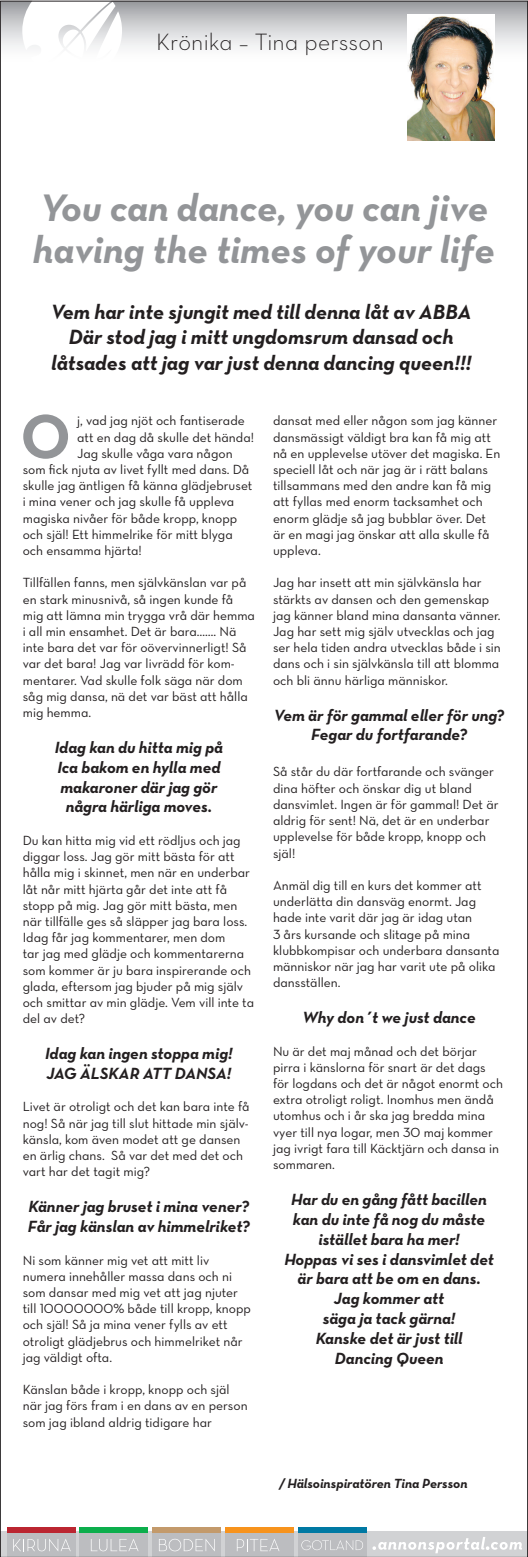
<style>
.page{position:relative;width:528px;height:1557px;background:#fff}
.page>*{position:absolute;margin:0;border:0;box-sizing:border-box;transform-origin:0 0}
.t1{font:63.6px "Neutra Text Bold Alt";color:#939598}
.t2{font:39px/42px "Neutra Text Bold Italic Alt";color:#939598}
.t3{font:24px "Neutra Text Light Alt";letter-spacing:.01em;color:#231f20}
.t4{font:21px/25.5px "Neutra Text Bold Italic Alt";color:#231f20;text-align:center}
.t5{font:16.5px/19.8px "Neutra Text Bold Italic Alt";color:#231f20;text-align:center}
.t6{font:13.5px/16.2px "Neutra Text Book Alt";color:#231f20}
.t7{font:13.5px "Neutra Text Bold Italic Alt";color:#231f20}
</style>
<div class="page">
<svg style="left:2px;top:3px;width:523px;height:45px"></svg>
<div style="left:0;top:1531px;width:527px;height:25px;background:#d1d2d4"></div>
<div style="left:7px;top:1531px;width:68px;height:25px;background:#bcbdc0"></div>
<div style="left:7px;top:1527px;width:68px;height:5px;background:#bb2631"></div>
<div style="left:79px;top:1531px;width:69px;height:25px;background:#bcbdc0"></div>
<div style="left:79px;top:1527px;width:69px;height:5px;background:#0cae4c"></div>
<div style="left:152px;top:1531px;width:68px;height:25px;background:#bcbdc0"></div>
<div style="left:152px;top:1527px;width:68px;height:5px;background:#c39a6b"></div>
<div style="left:225px;top:1531px;width:68px;height:25px;background:#bcbdc0"></div>
<div style="left:225px;top:1527px;width:68px;height:5px;background:#f7931d"></div>
<div style="left:298px;top:1531px;width:68px;height:25px;background:#bcbdc0"></div>
<div style="left:298px;top:1527px;width:68px;height:5px;background:#0079a3"></div>
<svg style="left:372px;top:1537px;width:149px;height:16px"></svg>
<svg style="left:13px;top:1539px;width:58px;height:12px"></svg>
<svg style="left:91px;top:1539px;width:47px;height:12px"></svg>
<svg style="left:159px;top:1538px;width:55px;height:13px"></svg>
<svg style="left:237px;top:1539px;width:42px;height:11px"></svg>
<svg style="left:301px;top:1540px;width:62px;height:9px"></svg>
<img style="left:406px;top:14px;width:88px;height:126px">
<h3 class="t3" style="left:156px;top:27px;width:229px">Krönika – Tina persson</h3>
<h2 class="t2" style="left:33px;top:186px;width:463px">You can dance, you can jive having the times of your life</h2>
<h3 class="t4" style="left:51px;top:298px;width:422px">Vem har inte sjungit med till denna låt av ABBA<br>Där stod jag i mitt ungdomsrum dansad och låtsades att jag var just denna dancing queen!!!</h3>
<h1 class="t1" style="left:20px;top:397px;width:52px">O</h1>
<p class="t6" style="left:77px;top:412px;width:169px">j, vad jag njöt och fantiserade</p>
<p class="t6" style="left:77px;top:428px;width:178px">att en dag då skulle det hända!</p>
<p class="t6" style="left:77px;top:445px;width:157px">Jag skulle våga vara någon</p>
<p class="t6" style="left:23px;top:461px;width:228px">som fick njuta av livet fyllt med dans. Då</p>
<p class="t6" style="left:23px;top:477px;width:231px">skulle jag äntligen få känna glädjebruset</p>
<p class="t6" style="left:23px;top:493px;width:213px">i mina vener och jag skulle få uppleva</p>
<p class="t6" style="left:23px;top:509px;width:216px">magiska nivåer för både kropp, knopp</p>
<p class="t6" style="left:23px;top:526px;width:211px">och själ! Ett himmelrike för mitt blyga</p>
<p class="t6" style="left:23px;top:542px;width:120px">och ensamma hjärta!</p>
<p class="t6" style="left:23px;top:574px;width:233px">Tillfällen fanns, men självkänslan var på en stark minusnivå, så ingen kunde få mig att lämna min trygga vrå där hemma i all min ensamhet. Det är bara……. Nä inte bara det var för oövervinnerligt! Så var det bara! Jag var livrädd för kom&shy;mentarer. Vad skulle folk säga när dom såg mig dansa, nä det var bäst att hålla mig hemma.</p>
<p class="t5" style="left:55px;top:737px;width:170px">Idag kan du hitta mig på<br>Ica bakom en hylla med makaroner där jag gör några härliga moves.</p>
<p class="t6" style="left:23px;top:832px;width:233px">Du kan hitta mig vid ett rödljus och jag diggar loss. Jag gör mitt bästa för att hålla mig i skinnet, men när en underbar låt når mitt hjärta går det inte att få stopp på mig. Jag gör mitt bästa, men när tillfälle ges så släpper jag bara loss.<br>Idag får jag kommentarer, men dom<br>tar jag med glädje och kommentarerna som kommer är ju bara inspirerande och glada, eftersom jag bjuder på mig själv och smittar av min glädje. Vem vill inte ta del av det?</p>
<p class="t5" style="left:45px;top:1043px;width:189px;text-align:left">Idag kan ingen stoppa mig!<br>JAG ÄLSKAR ATT DANSA!</p>
<p class="t6" style="left:23px;top:1098px;width:228px">Livet är otroligt och det kan bara inte få nog! Så när jag till slut hittade min själv&shy;känsla, kom även modet att ge dansen en ärlig chans. Så var det med det och vart har det tagit mig?</p>
<p class="t5" style="left:28px;top:1196px;width:223px;text-align:left">Känner jag bruset i mina vener?<br>Får jag känslan av himmelriket?</p>
<p class="t6" style="left:23px;top:1251px;width:229px">Ni som känner mig vet att mitt liv numera innehåller massa dans och ni som dansar med mig vet att jag njuter till 10000000% både till kropp, knopp och själ! Så ja mina vener fylls av ett otroligt glädjebrus och himmelriket når jag väldigt ofta.</p>
<p class="t6" style="left:23px;top:1381px;width:226px">Känslan både i kropp, knopp och själ när jag förs fram i en dans av en person som jag ibland aldrig tidigare har</p>
<p class="t6" style="left:273px;top:412px;width:228px">dansat med eller någon som jag känner dansmässigt väldigt bra kan få mig att nå en upplevelse utöver det magiska. En speciell låt och när jag är i rätt balans tillsammans med den andre kan få mig att fyllas med enorm tacksamhet och enorm glädje så jag bubblar över. Det är en magi jag önskar att alla skulle få uppleva.</p>
<p class="t6" style="left:273px;top:574px;width:229px">Jag har insett att min självkänsla har stärkts av dansen och den gemenskap jag känner bland mina dansanta vänner.<br>Jag har sett mig själv utvecklas och jag ser hela tiden andra utvecklas både i sin dans och i sin självkänsla till att blomma och bli ännu härliga människor.</p>
<p class="t5" style="left:274px;top:704px;width:231px">Vem är för gammal eller för ung?<br>Fegar du fortfarande?</p>
<p class="t6" style="left:273px;top:763px;width:227px">Så står du där fortfarande och svänger dina höfter och önskar dig ut bland dansvimlet. Ingen är för gammal! Det är aldrig för sent! Nä, det är en underbar upplevelse för både kropp, knopp och själ!</p>
<p class="t6" style="left:273px;top:877px;width:228px">Anmäl dig till en kurs det kommer att underlätta din dansväg enormt. Jag hade inte varit där jag är idag utan<br>3 års kursande och slitage på mina klubbkompisar och underbara dansanta människor när jag har varit ute på olika dansställen.</p>
<p class="t5" style="left:302px;top:1007px;width:175px">Why don´t we just dance</p>
<p class="t6" style="left:273px;top:1042px;width:231px">Nu är det maj månad och det börjar pirra i känslorna för snart är det dags för logdans och det är något enormt och extra otroligt roligt. Inomhus men ändå utomhus och i år ska jag bredda mina vyer till nya logar, men 30 maj kommer jag ivrigt fara till Käcktjärn och dansa in sommaren.</p>
<p class="t5" style="left:284px;top:1189px;width:211px">Har du en gång fått bacillen kan du inte få nog du måste istället bara ha mer!<br>Hoppas vi ses i dansvimlet det är bara att be om en dans.<br>Jag kommer att<br>säga ja tack gärna!<br>Kanske det är just till<br>Dancing Queen</p>
<p class="t7" style="left:279px;top:1474px;width:189px">/ Hälsoinspiratören Tina Persson</p>
</div>
